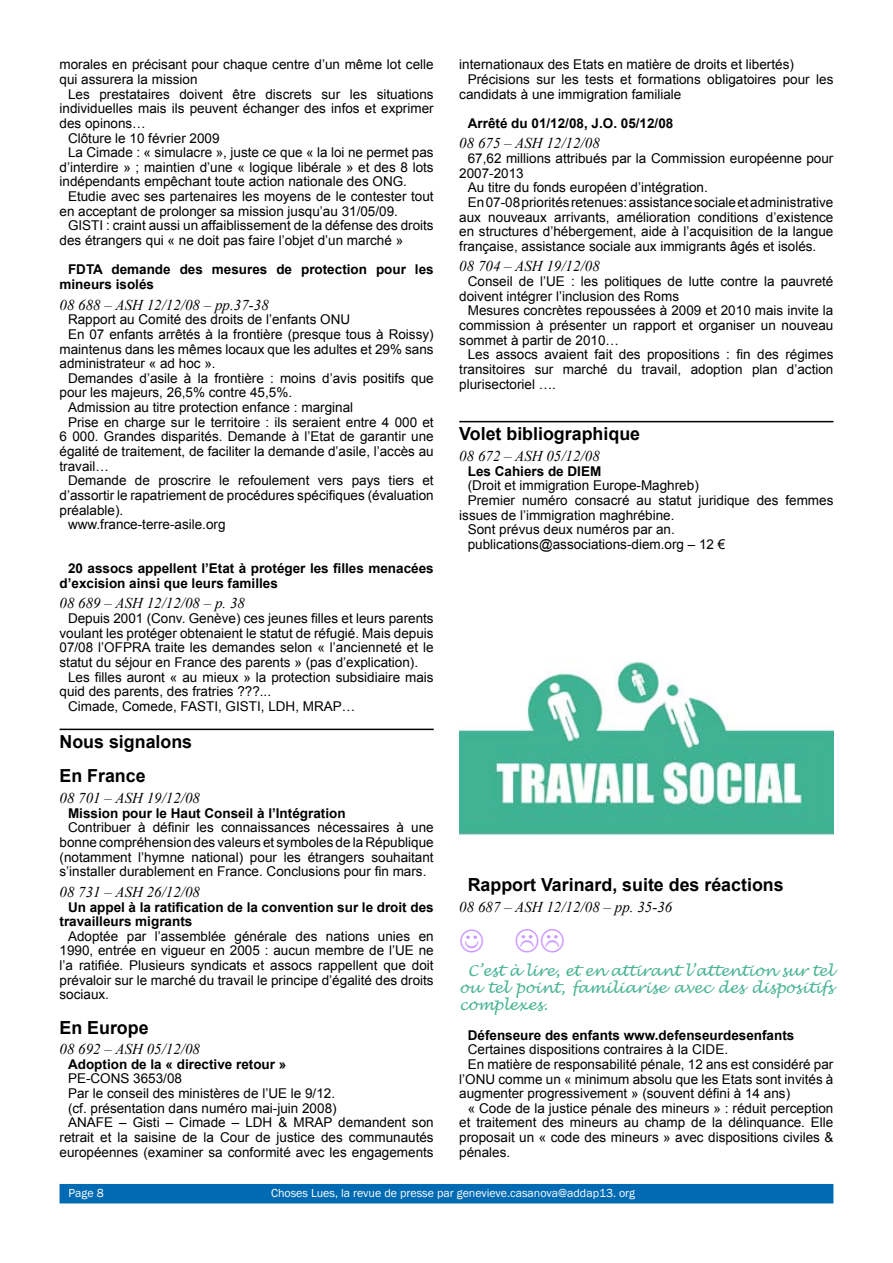
<style>
.page{position:relative;width:893px;height:1263px;background:#fff}
.page>*{position:absolute;margin:0;border:0;box-sizing:border-box;transform-origin:0 0}
.t1{font:700 18px/34.2px "Arial";color:#000}
.t2{font:italic 15px "Times New Roman";color:#000}
.t3{font:italic 15px/17.2px "Lucida Handwriting";color:#47b393;text-align:justify}
.t4{font:13.5px/14.7px "Arial";color:#000;text-align:justify}
.t5{font:700 13.5px/14.7px "Arial";color:#000}
.t6{font:12px "Franklin Gothic";color:#fff}
</style>
<div class="page">
<div style="left:60px;top:1184px;width:773px;height:19px;background:#006ab2"></div>
<hr style="left:60px;top:729px;width:374px;height:1px;background:#000">
<hr style="left:459px;top:421px;width:374px;height:1px;background:#000">
<img style="left:459px;top:661px;width:374px;height:175px">
<p class="t4" style="left:60px;top:57px;width:376px">morales en précisant pour chaque centre d’un même lot celle qui assurera la mission</p>
<p class="t4" style="left:68px;top:87px;width:367px">Les prestataires doivent être discrets sur les situations</p>
<p class="t4" style="left:60px;top:101px;width:376px">individuelles mais ils peuvent échanger des infos et exprimer</p>
<p class="t4" style="left:60px;top:116px;width:88px">des opinons…</p>
<p class="t4" style="left:68px;top:131px;width:153px">Clôture le 10 février 2009</p>
<p class="t4" style="left:68px;top:145px;width:367px">La Cimade : « simulacre », juste ce que « la loi ne permet pas</p>
<p class="t4" style="left:60px;top:160px;width:376px">d’interdire » ; maintien d’une « logique libérale » et des 8 lots</p>
<p class="t4" style="left:60px;top:174px;width:349px">indépendants empêchant toute action nationale des ONG.</p>
<p class="t4" style="left:68px;top:189px;width:367px">Etudie avec ses partenaires les moyens de le contester tout</p>
<p class="t4" style="left:60px;top:204px;width:340px">en acceptant de prolonger sa mission jusqu’au 31/05/09.</p>
<p class="t4" style="left:68px;top:218px;width:367px">GISTI : craint aussi un affaiblissement de la défense des droits</p>
<p class="t4" style="left:60px;top:233px;width:345px">des étrangers qui « ne doit pas faire l’objet d’un marché »</p>
<p class="t5" style="left:60px;top:263px;width:376px;text-indent:9px">FDTA demande des mesures de protection pour les mineurs isolés</p>
<p class="t2" style="left:60px;top:294px;width:211px">08 688 – ASH 12/12/08 – pp.37-38</p>
<p class="t4" style="left:68px;top:312px;width:284px">Rapport au Comité des droits de l’enfants ONU</p>
<p class="t4" style="left:68px;top:327px;width:367px">En 07 enfants arrêtés à la frontière (presque tous à Roissy)</p>
<p class="t4" style="left:60px;top:342px;width:376px">maintenus dans les mêmes locaux que les adultes et 29% sans</p>
<p class="t4" style="left:60px;top:356px;width:158px">administrateur « ad hoc ».</p>
<p class="t4" style="left:68px;top:371px;width:367px">Demandes d’asile à la frontière : moins d’avis positifs que</p>
<p class="t4" style="left:60px;top:385px;width:234px">pour les majeurs, 26,5% contre 45,5%.</p>
<p class="t4" style="left:68px;top:400px;width:287px">Admission au titre protection enfance : marginal</p>
<p class="t4" style="left:68px;top:415px;width:367px">Prise en charge sur le territoire : ils seraient entre 4 000 et</p>
<p class="t4" style="left:60px;top:429px;width:376px">6 000. Grandes disparités. Demande à l’Etat de garantir une</p>
<p class="t4" style="left:60px;top:444px;width:376px">égalité de traitement, de faciliter la demande d’asile, l’accès au</p>
<p class="t4" style="left:60px;top:459px;width:51px">travail…</p>
<p class="t4" style="left:68px;top:473px;width:367px">Demande de proscrire le refoulement vers pays tiers et</p>
<p class="t4" style="left:60px;top:488px;width:376px">d’assortir le rapatriement de procédures spécifiques (évaluation</p>
<p class="t4" style="left:60px;top:502px;width:65px">préalable).</p>
<p class="t4" style="left:68px;top:517px;width:159px">www.france-terre-asile.org</p>
<p class="t5" style="left:60px;top:561px;width:376px;text-indent:9px">20 assocs appellent l’Etat à protéger les filles menacées d’excision ainsi que leurs familles</p>
<p class="t2" style="left:60px;top:593px;width:187px">08 689 – ASH 12/12/08 – p. 38</p>
<p class="t4" style="left:60px;top:611px;width:376px;text-indent:9px">Depuis 2001 (Conv. Genève) ces jeunes filles et leurs parents voulant les protéger obtenaient le statut de réfugié. Mais depuis 07/08 l’OFPRA traite les demandes selon « l’ancienneté et le statut du séjour en France des parents » (pas d’explication).</p>
<p class="t4" style="left:68px;top:670px;width:367px">Les filles auront « au mieux » la protection subsidiaire mais</p>
<p class="t4" style="left:60px;top:684px;width:213px">quid des parents, des fratries ???...</p>
<p class="t4" style="left:68px;top:699px;width:289px">Cimade, Comede, FASTI, GISTI, LDH, MRAP…</p>
<h1 class="t1" style="left:60px;top:725px;width:134px">Nous signalons<br>En France</h1>
<p class="t2" style="left:60px;top:788px;width:142px">08 701 – ASH 19/12/08</p>
<p class="t5" style="left:68px;top:806px;width:279px">Mission pour le Haut Conseil à l’Intégration</p>
<p class="t4" style="left:60px;top:820px;width:376px;text-indent:9px">Contribuer à définir les connaissances nécessaires à une bonne compréhension des valeurs et symboles de la République (notamment l’hymne national) pour les étrangers souhaitant s’installer durablement en France. Conclusions pour fin mars.</p>
<p class="t2" style="left:60px;top:881px;width:142px">08 731 – ASH 26/12/08</p>
<p class="t5" style="left:60px;top:900px;width:376px;text-indent:9px">Un appel à la ratification de la convention sur le droit des travailleurs migrants</p>
<p class="t4" style="left:60px;top:929px;width:376px;text-indent:9px">Adoptée par l’assemblée générale des nations unies en 1990, entrée en vigueur en 2005 : aucun membre de l’UE ne l’a ratifiée. Plusieurs syndicats et assocs rappellent que doit prévaloir sur le marché du travail le principe d’égalité des droits sociaux.</p>
<h1 class="t1" style="left:60px;top:1011px;width:91px">En Europe</h1>
<p class="t2" style="left:60px;top:1039px;width:142px">08 692 – ASH 05/12/08</p>
<p class="t5" style="left:68px;top:1057px;width:220px">Adoption de la « directive retour »</p>
<p class="t4" style="left:68px;top:1071px;width:116px">PE-CONS 3653/08</p>
<p class="t4" style="left:68px;top:1086px;width:269px">Par le conseil des ministères de l’UE le 9/12.</p>
<p class="t4" style="left:68px;top:1101px;width:270px">(cf. présentation dans numéro mai-juin 2008)</p>
<p class="t4" style="left:68px;top:1115px;width:367px">ANAFE – Gisti – Cimade – LDH &amp; MRAP demandent son</p>
<p class="t4" style="left:60px;top:1130px;width:376px">retrait et la saisine de la Cour de justice des communautés</p>
<p class="t4" style="left:60px;top:1145px;width:376px">européennes (examiner sa conformité avec les engagements</p>
<p class="t4" style="left:459px;top:57px;width:336px">internationaux des Etats en matière de droits et libertés)</p>
<p class="t4" style="left:468px;top:72px;width:367px">Précisions sur les tests et formations obligatoires pour les</p>
<p class="t4" style="left:459px;top:87px;width:224px">candidats à une immigration familiale</p>
<p class="t5" style="left:468px;top:116px;width:207px">Arrêté du 01/12/08, J.O. 05/12/08</p>
<p class="t2" style="left:459px;top:133px;width:142px">08 675 – ASH 12/12/08</p>
<p class="t4" style="left:468px;top:151px;width:367px">67,62 millions attribués par la Commission européenne pour</p>
<p class="t4" style="left:459px;top:166px;width:66px">2007-2013</p>
<p class="t4" style="left:468px;top:180px;width:242px">Au titre du fonds européen d’intégration.</p>
<p class="t4" style="left:468px;top:195px;width:367px">En 07-08 priorités retenues: assistance sociale et administrative</p>
<p class="t4" style="left:459px;top:210px;width:376px">aux nouveaux arrivants, amélioration conditions d’existence</p>
<p class="t4" style="left:459px;top:224px;width:376px">en structures d’hébergement, aide à l’acquisition de la langue</p>
<p class="t4" style="left:459px;top:239px;width:359px">française, assistance sociale aux immigrants âgés et isolés.</p>
<p class="t2" style="left:459px;top:256px;width:142px">08 704 – ASH 19/12/08</p>
<p class="t4" style="left:459px;top:274px;width:376px;text-indent:9px">Conseil de l’UE : les politiques de lutte contre la pauvreté doivent intégrer l’inclusion des Roms</p>
<p class="t4" style="left:459px;top:303px;width:376px;text-indent:9px">Mesures concrètes repoussées à 2009 et 2010 mais invite la commission à présenter un rapport et organiser un nouveau sommet à partir de 2010…</p>
<p class="t4" style="left:459px;top:347px;width:376px;text-indent:9px">Les assocs avaient fait des propositions : fin des régimes transitoires sur marché du travail, adoption plan d’action plurisectoriel ….</p>
<h1 class="t1" style="left:459px;top:418px;width:182px">Volet bibliographique</h1>
<p class="t2" style="left:459px;top:446px;width:142px">08 672 – ASH 05/12/08</p>
<p class="t5" style="left:468px;top:464px;width:135px">Les Cahiers de DIEM</p>
<p class="t4" style="left:468px;top:478px;width:233px">(Droit et immigration Europe-Maghreb)</p>
<p class="t4" style="left:468px;top:493px;width:367px">Premier numéro consacré au statut juridique des femmes</p>
<p class="t4" style="left:459px;top:508px;width:217px">issues de l’immigration maghrébine.</p>
<p class="t4" style="left:468px;top:522px;width:209px">Sont prévus deux numéros par an.</p>
<p class="t4" style="left:468px;top:537px;width:259px">publications@associations-diem.org – 12 €</p>
<h1 class="t1" style="left:468px;top:868px;width:317px">Rapport Varinard, suite des réactions</h1>
<p class="t2" style="left:459px;top:896px;width:215px">08 687 – ASH 12/12/08 – pp. 35-36</p>
<p class="t3" style="left:459px;top:962px;width:376px;text-indent:9px">C’est à lire, et en attirant l’attention sur tel ou tel point, familiarise avec des dispositifs complexes.</p>
<p class="t5" style="left:468px;top:1028px;width:328px">Défenseure des enfants www.defenseurdesenfants</p>
<p class="t4" style="left:468px;top:1042px;width:262px">Certaines dispositions contraires à la CIDE.</p>
<p class="t4" style="left:468px;top:1057px;width:367px">En matière de responsabilité pénale, 12 ans est considéré par</p>
<p class="t4" style="left:459px;top:1071px;width:376px">l’ONU comme un « minimum absolu que les Etats sont invités à</p>
<p class="t4" style="left:459px;top:1086px;width:332px">augmenter progressivement » (souvent défini à 14 ans)</p>
<p class="t4" style="left:468px;top:1101px;width:367px">« Code de la justice pénale des mineurs » : réduit perception</p>
<p class="t4" style="left:459px;top:1115px;width:376px">et traitement des mineurs au champ de la délinquance. Elle</p>
<p class="t4" style="left:459px;top:1130px;width:376px">proposait un « code des mineurs » avec dispositions civiles &amp;</p>
<p class="t4" style="left:459px;top:1145px;width:53px">pénales.</p>
<p class="t6" style="left:69px;top:1186px;width:37px">Page 8</p>
<p class="t6" style="left:271px;top:1186px;width:366px">Choses Lues, la revue de presse par genevieve.casanova@addap13. org</p>
</div>
